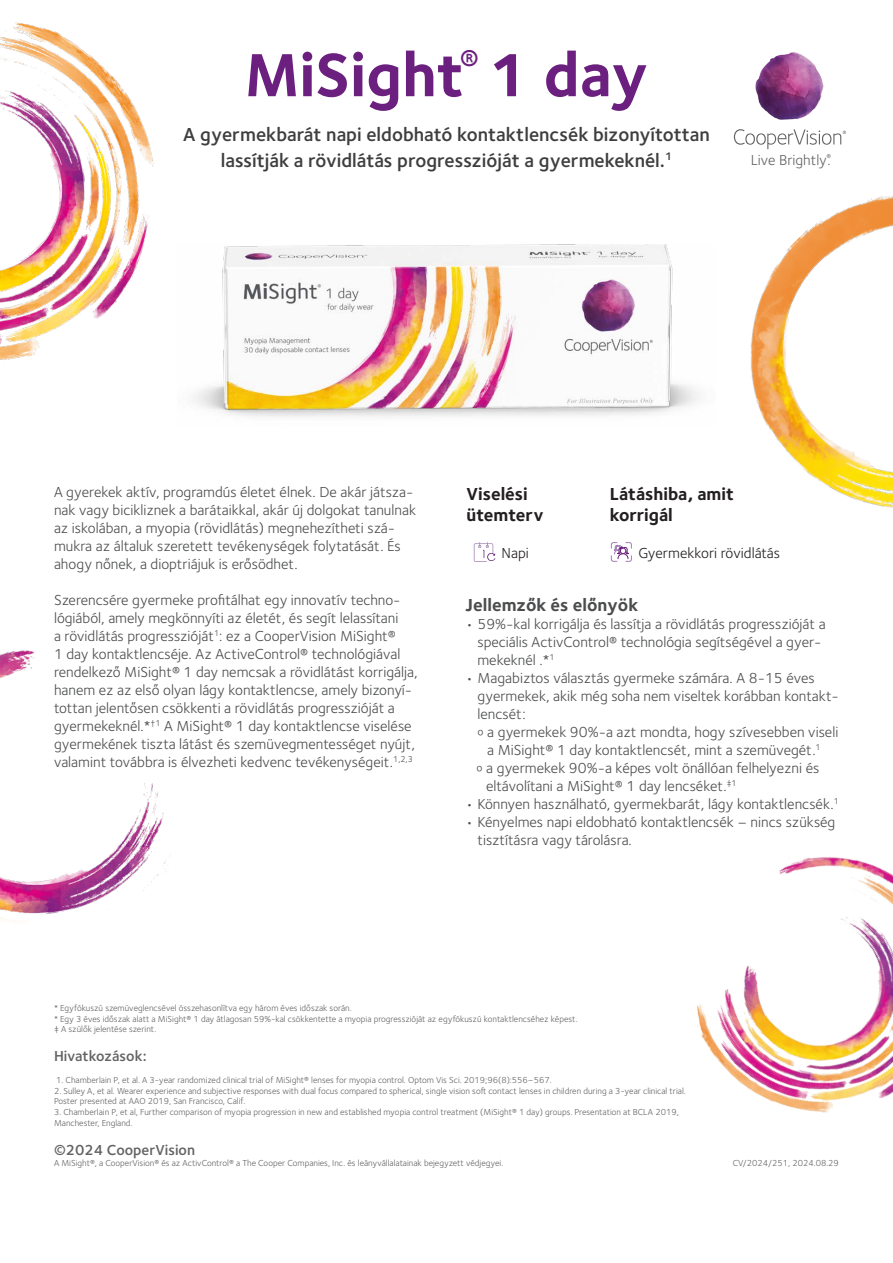
<style>
.page{position:relative;width:893px;height:1263px;background:#fff}
.page>*{position:absolute;margin:0;border:0;box-sizing:border-box;transform-origin:0 0}
.Pa3{font:700 63px "Foundry Sterling OT3";color:#6b1f7e}
.t1{font:600 19.5px/25.5px "Foundry Sterling OT3";color:#3e3e3f;text-align:center}
.t2{font:700 18px/21.6px "Foundry Sterling OT3";color:#231f20}
.t3{font:700 18px "Foundry Sterling OT3";color:#4b4c4d}
.t4{font:15px/18px "Foundry Sterling OT3";color:#4b4c4d}
.t5{font:600 15px "Foundry Sterling OT3";color:#636366}
.t6{font:15px "Foundry Sterling OT3";color:#231f20}
.t7{font:15px "Foundry Sterling OT3";color:#636366}
.t8{font:9px/10.8px "Foundry Sterling OT3";color:#636366}
</style>
<div class="page">
<img style="left:0;top:22px;width:154px;height:338px">
<img style="left:697px;top:857px;width:196px;height:256px">
<img style="left:0;top:650px;width:166px;height:271px">
<img style="left:194px;top:244px;width:470px;height:173px">
<img style="left:755px;top:52px;width:69px;height:68px">
<svg style="left:734px;top:129px;width:112px;height:14px"></svg>
<img style="left:664px;top:143px;width:229px;height:365px">
<svg style="left:474px;top:542px;width:21px;height:20px"></svg>
<svg style="left:611px;top:542px;width:21px;height:20px"></svg>
<p class="Pa3" style="left:245px;top:25px;width:405px">MiSight<sup>®</sup> 1 day</p>
<p class="t1" style="left:183px;top:121px;width:528px">A gyermekbarát napi eldobható kontaktlencsék bizonyítottan lassítják a rövidlátás progresszióját a gyermekeknél.<sup>1</sup></p>
<p class="t7" style="left:751px;top:149px;width:82px">Live Brightly<sup>®</sup>.</p>
<p class="t2" style="left:466px;top:482px;width:78px">Viselési ütemterv</p>
<p class="t2" style="left:610px;top:482px;width:126px">Látáshiba, amit</p>
<p class="t4" style="left:54px;top:482px;width:363px">A gyerekek aktív, programdús életet élnek. De akár játsza&shy;nak vagy bicikliznek a barátaikkal, akár új dolgokat tanulnak az iskolában, a myopia (rövidlátás) megnehezítheti szá&shy;mukra az általuk szeretett tevékenységek folytatását. És ahogy nőnek, a dioptriájuk is erősödhet.</p>
<p class="t4" style="left:54px;top:590px;width:365px">Szerencsére gyermeke profitálhat egy innovatív techno&shy;lógiából, amely megkönnyíti az életét, és segít lelassítani<br>a rövidlátás progresszióját<sup>1</sup>: ez a CooperVision MiSight®<br>1 day kontaktlencséje. Az ActiveControl® technológiával rendelkező MiSight® 1 day nemcsak a rövidlátást korrigálja, hanem ez az első olyan lágy kontaktlencse, amely bizonyí&shy;tottan jelentősen csökkenti a rövidlátás progresszióját a gyermekeknél.*<sup>†1</sup> A MiSight® 1 day kontaktlencse viselése gyermekének tiszta látást és szemüvegmentességet nyújt, valamint továbbra is élvezheti kedvenc tevékenységeit.<sup>1,2,3</sup></p>
<p class="t3" style="left:466px;top:591px;width:174px">Jellemzők és előnyök</p>
<p class="t2" style="left:610px;top:503px;width:65px">korrigál</p>
<p class="t6" style="left:502px;top:542px;width:29px">Napi</p>
<p class="t6" style="left:638px;top:542px;width:143px">Gyermekkori rövidlátás</p>
<p class="t4" style="left:477px;top:614px;width:350px;text-indent:-12px">• 59%-kal korrigálja és lassítja a rövidlátás progresszióját a speciális ActivControl® technológia segítségével a gyer&shy;mekeknél .*<sup>1</sup></p>
<p class="t4" style="left:466px;top:668px;width:351px">• Magabiztos választás gyermeke számára. A 8-15 éves</p>
<p class="t4" style="left:477px;top:686px;width:363px">gyermekek, akik még soha nem viseltek korábban kontakt-</p>
<p class="t4" style="left:477px;top:704px;width:50px">lencsét:</p>
<p class="t4" style="left:477px;top:722px;width:362px">º a gyermekek 90%-a azt mondta, hogy szívesebben viseli</p>
<p class="t4" style="left:487px;top:740px;width:335px">a MiSight® 1 day kontaktlencsét, mint a szemüvegét.<sup>1</sup></p>
<p class="t4" style="left:486px;top:758px;width:335px;text-indent:-10px">º a gyermekek 90%-a képes volt önállóan felhelyezni és eltávolítani a MiSight® 1 day lencséket.<sup>‡1</sup></p>
<p class="t4" style="left:466px;top:794px;width:375px">• Könnyen használható, gyermekbarát, lágy kontaktlencsék.<sup>1</sup></p>
<p class="t4" style="left:477px;top:812px;width:359px;text-indent:-12px">• Kényelmes napi eldobható kontaktlencsék – nincs szükség tisztításra vagy tárolásra.</p>
<p class="t8" style="left:54px;top:1002px;width:299px">* Egyfókuszú szemüveglencsével összehasonlítva egy három éves időszak során.</p>
<p class="t8" style="left:54px;top:1013px;width:525px">* Egy 3 éves időszak alatt a MiSight® 1 day átlagosan 59%-kal csökkentette a myopia progresszióját az egyfókuszú kontaktlencséhez képest.</p>
<p class="t8" style="left:54px;top:1023px;width:104px">‡ A szülők jelentése szerint.</p>
<p class="t5" style="left:54px;top:1044px;width:94px">Hivatkozások:</p>
<p class="t8" style="left:56px;top:1074px;width:497px">1. Chamberlain P, et al. A 3-year randomized clinical trial of MiSight® lenses for myopia control. Optom Vis Sci. 2019;96(8):556–567.</p>
<p class="t8" style="left:54px;top:1085px;width:633px">2. Sulley A, et al. Wearer experience and subjective responses with dual focus compared to spherical, single vision soft contact lenses in children during a 3-year clinical trial.<br>Poster presented at AAO 2019, San Francisco, Calif.</p>
<p class="t8" style="left:54px;top:1106px;width:626px">3. Chamberlain P, et al, Further comparison of myopia progression in new and established myopia control treatment (MiSight® 1 day) groups. Presentation at BCLA 2019,<br>Manchester, England.</p>
<p class="t5" style="left:54px;top:1138px;width:143px">©2024 CooperVision</p>
<p class="t8" style="left:54px;top:1157px;width:451px">A MiSight®, a CooperVision® és az ActivControl® a The Cooper Companies, Inc. és leányvállalatainak bejegyzett védjegyei.</p>
<p class="t8" style="left:733px;top:1157px;width:108px">CV/2024/251, 2024.08.29</p>
</div>
